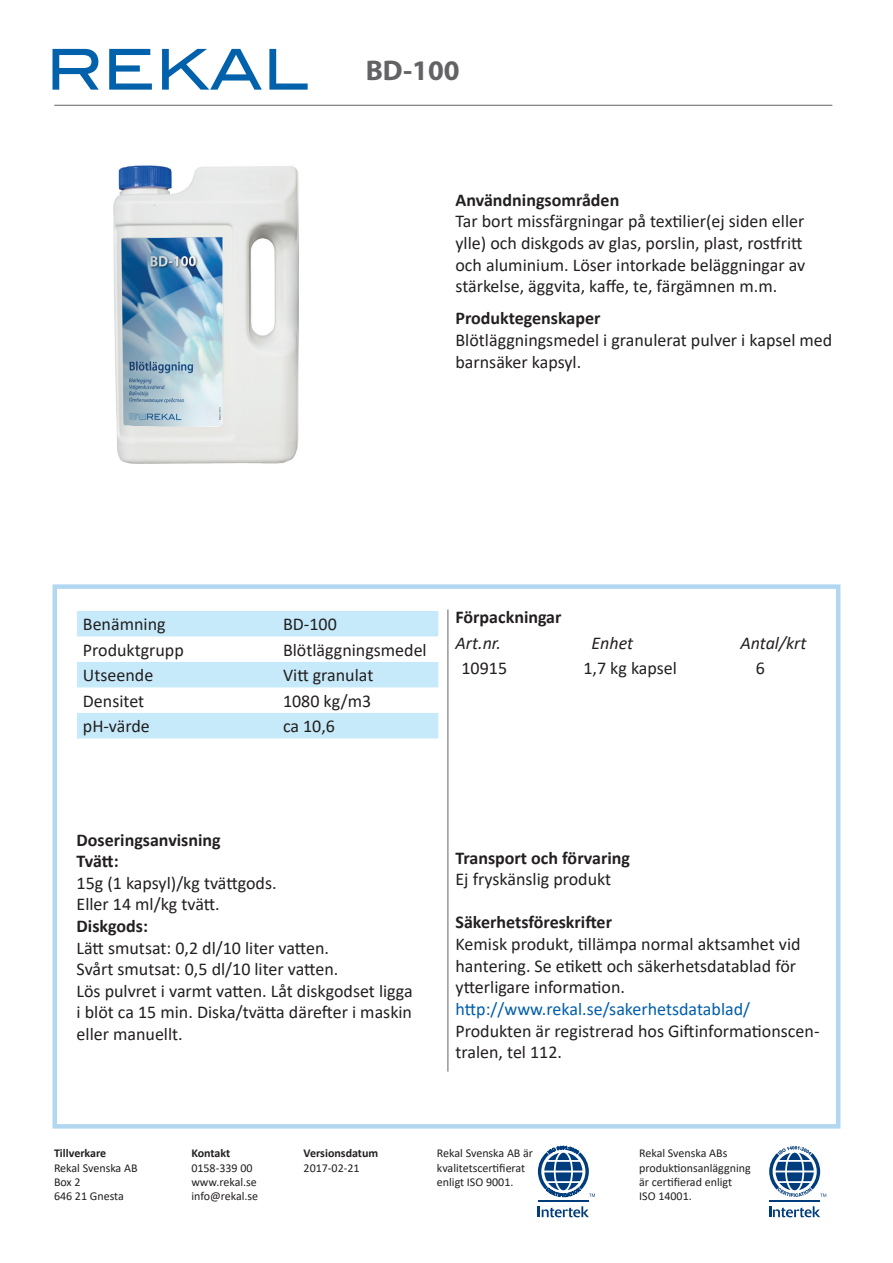
<style>
.page{position:relative;width:893px;height:1263px;background:#fff}
.page>*{position:absolute;margin:0;border:0;box-sizing:border-box;transform-origin:0 0}
.t1{font:700 28.5px "Myriad Pro";color:#636366}
.t2{font:18px/21.6px "Calibri";color:#231f20}
.t3{font:700 18px/21.6px "Calibri";color:#231f20}
.t4{font:18px "Calibri";color:#015dab}
.t5{font:italic 18px "Calibri";color:#231f20}
.t6{font:12px/14.4px "Calibri";color:#231f20}
.t7{font:700 12px "Calibri";color:#231f20}
</style>
<div class="page">
<div style="left:52px;top:584px;width:788px;height:544px;border:4px solid #b2d7f1"></div>
<img style="left:113px;top:165px;width:186px;height:299px">
<hr style="left:54px;top:105px;width:778px;height:1px;background:#636366">
<hr style="left:447px;top:609px;width:1px;height:462px;background:#636366">
<svg style="left:77px;top:611px;width:361px;height:127px;fill:#c6eafa"></svg>
<svg style="left:769px;top:1206px;width:51px;height:11px"></svg>
<hr style="left:769px;top:1201px;width:51px;height:1px;background:#013d7d">
<svg style="left:769px;top:1146px;width:57px;height:51px"></svg>
<svg style="left:538px;top:1206px;width:51px;height:11px"></svg>
<hr style="left:538px;top:1201px;width:51px;height:1px;background:#013d7d">
<svg style="left:538px;top:1146px;width:57px;height:51px"></svg>
<svg style="left:53px;top:49px;width:46px;height:41px"></svg>
<svg style="left:109px;top:49px;width:43px;height:41px"></svg>
<svg style="left:162px;top:49px;width:100px;height:41px"></svg>
<svg style="left:269px;top:49px;width:39px;height:41px"></svg>
<h1 class="t1" style="left:366px;top:52px;width:96px">BD-100</h1>
<p class="t3" style="left:455px;top:189px;width:165px">Användningsområden</p>
<p class="t2" style="left:455px;top:210px;width:351px">Tar bort missfärgningar på textilier(ej siden eller ylle) och diskgods av glas, porslin, plast, rostfritt och aluminium. Löser intorkade beläggningar av stärkelse, äggvita, kaffe, te, färgämnen m.m.</p>
<p class="t3" style="left:455px;top:307px;width:147px">Produktegenskaper</p>
<p class="t2" style="left:455px;top:329px;width:378px">Blötläggningsmedel i granulerat pulver i kapsel med barnsäker kapsyl.</p>
<p class="t2" style="left:83px;top:613px;width:84px">Benämning</p>
<p class="t2" style="left:283px;top:613px;width:55px">BD-100</p>
<p class="t2" style="left:83px;top:639px;width:102px">Produktgrupp</p>
<p class="t2" style="left:283px;top:639px;width:145px">Blötläggningsmedel</p>
<p class="t2" style="left:83px;top:664px;width:72px">Utseende</p>
<p class="t2" style="left:283px;top:664px;width:92px">Vitt granulat</p>
<p class="t2" style="left:83px;top:690px;width:63px">Densitet</p>
<p class="t2" style="left:283px;top:690px;width:90px">1080 kg/m3</p>
<p class="t2" style="left:83px;top:715px;width:68px">pH-värde</p>
<p class="t2" style="left:283px;top:715px;width:54px">ca 10,6</p>
<p class="t3" style="left:455px;top:606px;width:108px">Förpackningar</p>
<p class="t5" style="left:455px;top:630px;width:47px">Art.nr.</p>
<p class="t5" style="left:592px;top:630px;width:43px">Enhet</p>
<p class="t5" style="left:740px;top:630px;width:68px">Antal/krt</p>
<p class="t2" style="left:461px;top:657px;width:47px">10915</p>
<p class="t2" style="left:583px;top:657px;width:95px">1,7 kg kapsel</p>
<p class="t2" style="left:756px;top:657px;width:11px">6</p>
<p class="t3" style="left:77px;top:828px;width:146px">Doseringsanvisning<br>Tvätt:</p>
<p class="t2" style="left:77px;top:871px;width:202px">15g (1 kapsyl)/kg tvättgods.<br>Eller 14 ml/kg tvätt.</p>
<p class="t3" style="left:77px;top:915px;width:73px">Diskgods:</p>
<p class="t2" style="left:77px;top:936px;width:338px">Lätt smutsat: 0,2 dl/10 liter vatten.<br>Svårt smutsat: 0,5 dl/10 liter vatten.<br>Lös pulvret i varmt vatten. Låt diskgodset ligga i blöt ca 15 min. Diska/tvätta därefter i maskin eller manuellt.</p>
<p class="t3" style="left:455px;top:847px;width:176px">Transport och förvaring</p>
<p class="t2" style="left:455px;top:868px;width:157px">Ej fryskänslig produkt</p>
<p class="t3" style="left:455px;top:911px;width:158px">Säkerhetsföreskrifter</p>
<p class="t2" style="left:455px;top:933px;width:347px">Kemisk produkt, tillämpa normal aktsamhet vid hantering. Se etikett och säkerhetsdatablad för ytterligare information.</p>
<p class="t4" style="left:455px;top:996px;width:296px">http://www.rekal.se/sakerhetsdatablad/</p>
<p class="t2" style="left:455px;top:1019px;width:365px">Produkten är registrerad hos Giftinformationscen&shy;tralen, tel 112.</p>
<p class="t7" style="left:54px;top:1145px;width:54px">Tillverkare</p>
<p class="t6" style="left:54px;top:1160px;width:85px">Rekal Svenska AB<br>Box 2<br>646 21 Gnesta</p>
<p class="t7" style="left:191px;top:1145px;width:40px">Kontakt</p>
<p class="t6" style="left:191px;top:1160px;width:68px">0158-339 00 www.rekal.se info@rekal.se</p>
<p class="t7" style="left:304px;top:1145px;width:76px">Versionsdatum</p>
<p class="t6" style="left:304px;top:1160px;width:58px">2017-02-21</p>
<p class="t6" style="left:437px;top:1146px;width:98px">Rekal Svenska AB är kvalitetscertifierat enligt ISO 9001.</p>
<p class="t6" style="left:639px;top:1146px;width:113px">Rekal Svenska ABs produktionsanläggning är certifierad enligt<br>ISO 14001.</p>
</div>
